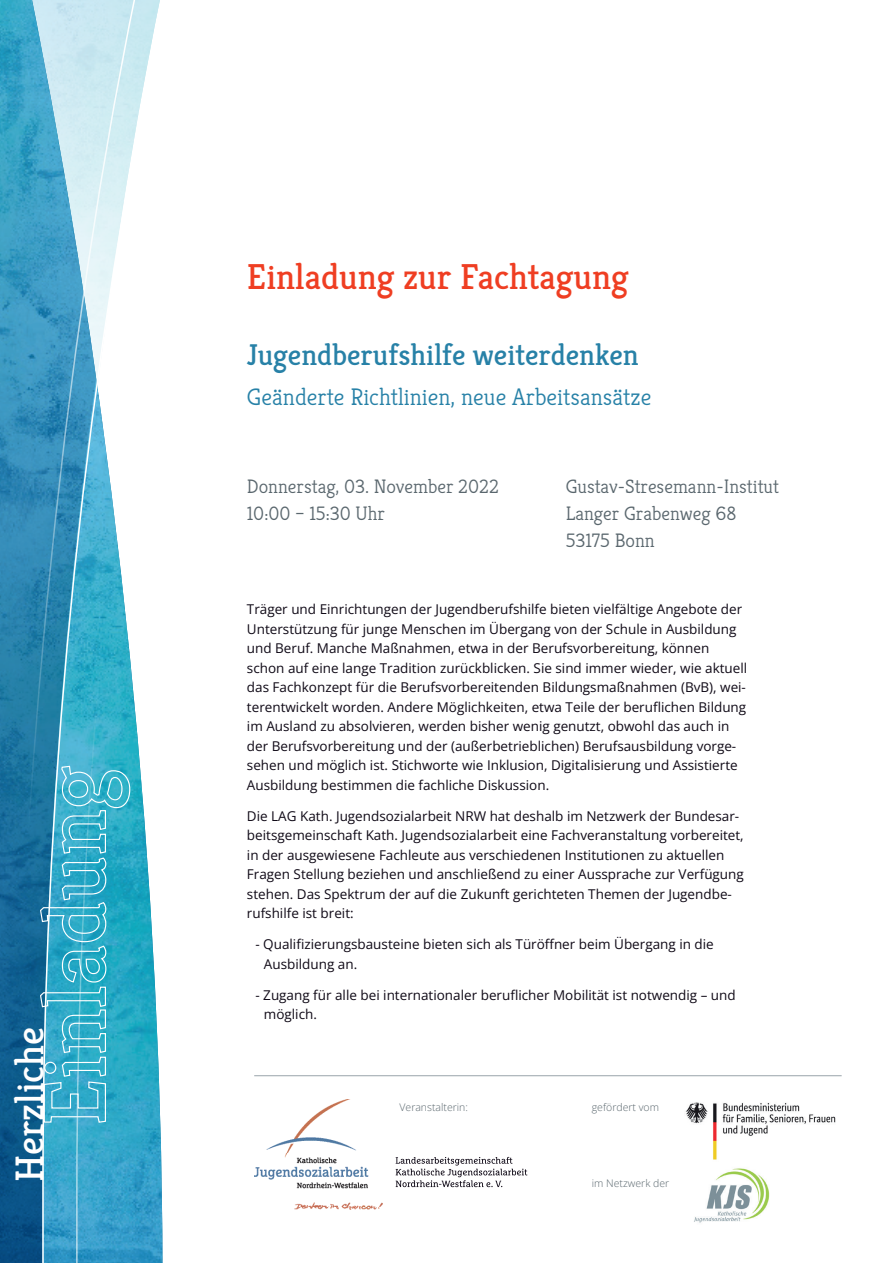
<style>
.page{position:relative;width:893px;height:1263px;background:#fff}
.page>*{position:absolute;margin:0;border:0;box-sizing:border-box;transform-origin:0 0}
.t1{font:40.2px "Kreon";color:#fff}
.t2{font:36px "Kreon";color:#ef3e22}
.t3{font:30px "Kreon";color:#2781a7}
.t4{font:300 24px "Kreon";color:#2781a7}
.t5{font:300 19.5px/27px "Kreon";color:#5a676e}
.t6{font:13.5px/19.5px "Open Sans";color:#0f0916}
.t7{font:300 10.5px "Open Sans";color:#5a676e}
</style>
<div class="page">
<svg style="left:0;top:0;width:12px;height:1263px;background:#247da9"></svg>
<svg style="left:139px;top:0;width:24px;height:1263px"></svg>
<svg style="left:12px;top:0;width:127px;height:1263px;background:#62aecb"></svg>
<svg style="left:396px;top:1157px;width:131px;height:30px"></svg>
<hr style="left:254px;top:1075px;width:588px;height:1px;background:#99a4ab">
<svg style="left:39px;top:765px;width:92px;height:358px;background:#3daac6"></svg>
<img style="left:254px;top:1099px;width:128px;height:111px">
<img style="left:685px;top:1102px;width:151px;height:58px">
<img style="left:694px;top:1168px;width:76px;height:55px">
<h1 class="t1" style="left:0;top:1181px;width:156px;rotate:-90deg">Herzliche</h1>
<h2 class="t2" style="left:247px;top:250px;width:383px">Einladung zur Fachtagung</h2>
<h3 class="t3" style="left:247px;top:332px;width:393px">Jugendberufshilfe weiterdenken</h3>
<h3 class="t4" style="left:247px;top:379px;width:406px">Geänderte Richtlinien, neue Arbeitsansätze</h3>
<h3 class="t5" style="left:247px;top:472px;width:253px">Donnerstag, 03. November 2022<br>10:00 – 15:30 Uhr</h3>
<h3 class="t5" style="left:566px;top:472px;width:215px">Gustav-Stresemann-Institut<br>Langer Grabenweg 68<br>53175 Bonn</h3>
<p class="t6" style="left:247px;top:599px;width:502px">Träger und Einrichtungen der Jugendberufshilfe bieten vielfältige Angebote der Unterstützung für junge Menschen im Übergang von der Schule in Ausbildung und Beruf. Manche Maßnahmen, etwa in der Berufsvorbereitung, können schon auf eine lange Tradition zurückblicken. Sie sind immer wieder, wie aktuell das Fachkonzept für die Berufsvorbereitenden Bildungsmaßnahmen (BvB), wei&shy;terentwickelt worden. Andere Möglichkeiten, etwa Teile der beruflichen Bildung im Ausland zu absolvieren, werden bisher wenig genutzt, obwohl das auch in der Berufsvorbereitung und der (außerbetrieblichen) Berufsausbildung vorge&shy;sehen und möglich ist. Stichworte wie Inklusion, Digitalisierung und Assistierte Ausbildung bestimmen die fachliche Diskussion.</p>
<p class="t6" style="left:247px;top:806px;width:498px">Die LAG Kath. Jugendsozialarbeit NRW hat deshalb im Netzwerk der Bundesar&shy;beitsgemeinschaft Kath. Jugendsozialarbeit eine Fachveranstaltung vorbereitet, in der ausgewiesene Fachleute aus verschiedenen Institutionen zu aktuellen Fragen Stellung beziehen und anschließend zu einer Aussprache zur Verfügung stehen. Das Spektrum der auf die Zukunft gerichteten Themen der Jugendbe&shy;rufshilfe ist breit:</p>
<p class="t6" style="left:264px;top:934px;width:451px;text-indent:-9px">- Qualifizierungsbausteine bieten sich als Türöffner beim Übergang in die<br>Ausbildung an.</p>
<p class="t6" style="left:264px;top:984px;width:473px;text-indent:-9px">- Zugang für alle bei internationaler beruflicher Mobilität ist notwendig – und möglich.</p>
<p class="t7" style="left:399px;top:1100px;width:70px">Veranstalterin:</p>
<p class="t7" style="left:592px;top:1100px;width:69px">gefördert vom</p>
<p class="t7" style="left:592px;top:1176px;width:79px">im Netzwerk der</p>
</div>
